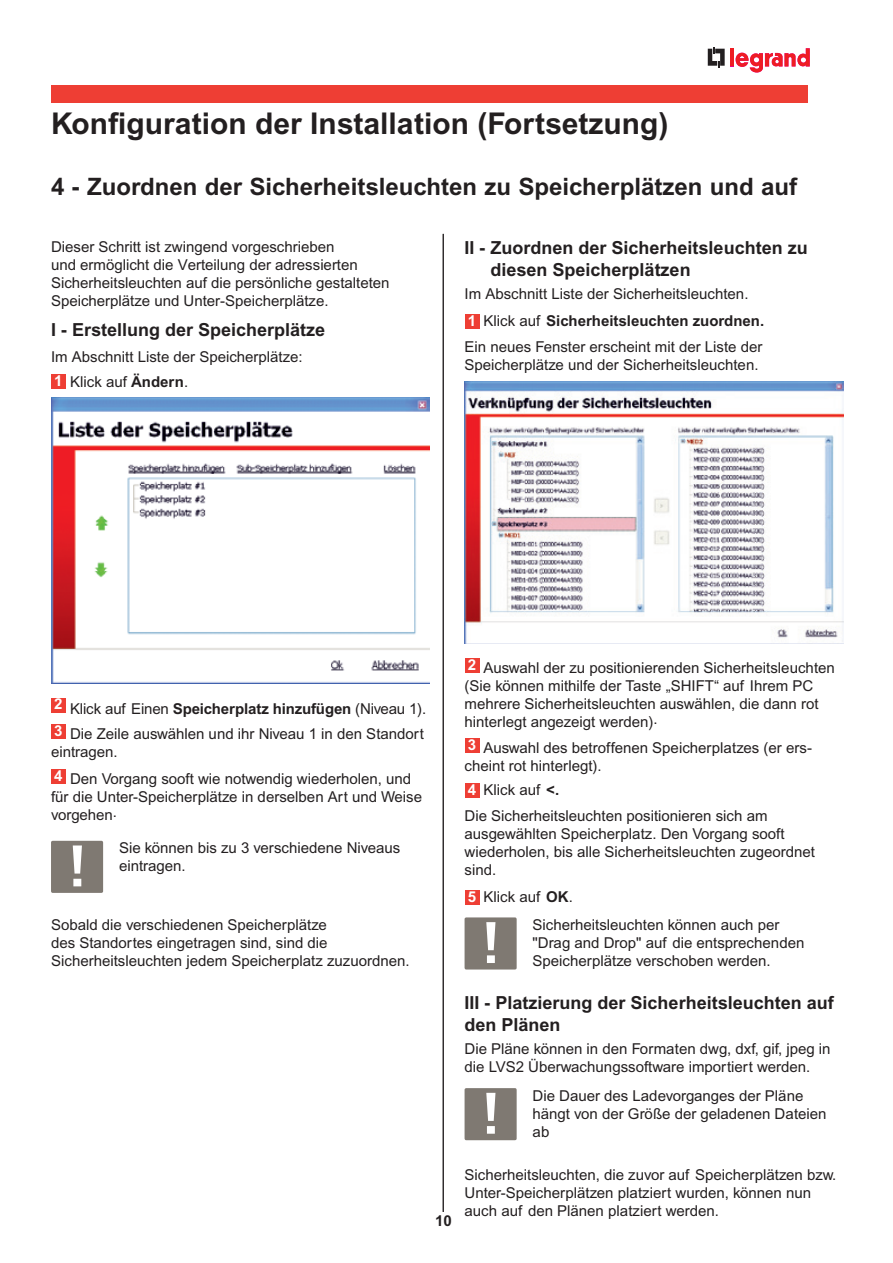
<style>
.page{position:relative;width:893px;height:1263px;background:#fff}
.page>*{position:absolute;margin:0;border:0;box-sizing:border-box;transform-origin:0 0}
.t1{font:700 30px "Arial";color:#231f20}
.t2{font:700 24px "Arial";color:#231f20}
.t3{font:700 18px/21.6px "Arial";color:#231f20}
.t4{font:15px/18px "Arial";color:#231f20}
.t5{font:700 15px "Arial";color:#231f20}
.s1{font-weight:700;color:#fff}
.s2{font-weight:700}
</style>
<div class="page">
<div style="left:51px;top:85px;width:757px;height:17px;background:#ee3e34"></div>
<svg style="left:708px;top:47px;width:17px;height:20px"></svg>
<hr style="left:730px;top:48px;width:4px;height:19px;background:#ed028c">
<hr style="left:730px;top:48px;width:4px;height:18px;background:#ee1d23">
<svg style="left:735px;top:48px;width:75px;height:25px"></svg>
<div style="left:465px;top:314px;width:14px;height:15px;background:#ee3e34"></div>
<img style="left:465px;top:382px;width:378px;height:261px">
<div style="left:465px;top:658px;width:14px;height:15px;background:#ee3e34"></div>
<div style="left:465px;top:738px;width:14px;height:15px;background:#ee3e34"></div>
<div style="left:465px;top:783px;width:14px;height:15px;background:#ee3e34"></div>
<div style="left:465px;top:890px;width:14px;height:15px;background:#ee3e34"></div>
<div style="left:465px;top:917px;width:52px;height:52px;background:#7f7972;border-radius:2px"></div>
<svg style="left:486px;top:922px;width:9px;height:41px"></svg>
<div style="left:465px;top:1088px;width:52px;height:52px;background:#7f7972;border-radius:2px"></div>
<svg style="left:486px;top:1093px;width:9px;height:41px"></svg>
<div style="left:51px;top:374px;width:15px;height:15px;background:#ee3e34"></div>
<img style="left:51px;top:397px;width:379px;height:286px">
<div style="left:51px;top:698px;width:15px;height:14px;background:#ee3e34"></div>
<div style="left:51px;top:724px;width:15px;height:15px;background:#ee3e34"></div>
<div style="left:51px;top:769px;width:15px;height:14px;background:#ee3e34"></div>
<div style="left:51px;top:841px;width:52px;height:52px;background:#7f7972;border-radius:2px"></div>
<svg style="left:73px;top:845px;width:9px;height:41px"></svg>
<hr style="left:443px;top:234px;width:1px;height:978px;background:#231f20">
<h1 class="t1" style="left:51px;top:106px;width:619px">Konfiguration der Installation (Fortsetzung)</h1>
<h2 class="t2" style="left:51px;top:172px;width:747px">4 - Zuordnen der Sicherheitsleuchten zu Speicherplätzen und auf</h2>
<p class="t4" style="left:51px;top:238px;width:340px">Dieser Schritt ist zwingend vorgeschrieben<br>und ermöglicht die Verteilung der adressierten Sicherheitsleuchten auf die persönliche gestalteten Speicherplätze und U nter-Speicherplätze.</p>
<p class="t3" style="left:51px;top:319px;width:276px">I - Erstellung der Speicherplätze</p>
<p class="t4" style="left:51px;top:345px;width:253px;line-height:25px">I m Abschnitt Liste der Speicherplätze:<br><span class="s1">1</span> Klick auf <span class="s2">Ändern</span>.</p>
<p class="t3" style="left:491px;top:237px;width:319px;text-indent:-26px">II - Zuordnen der Sicherheitsleuchten zu diesen Speicherplätzen</p>
<p class="t4" style="left:465px;top:281px;width:301px;line-height:26.5px">I m Abschnitt Liste der Sicherheitsleuchten.<br><span class="s1">1</span> Klick auf <span class="s2">Sicherheitsleuchten zuordnen.<br></span>Ein neues Fenster erscheint mit der Liste der</p>
<p class="t4" style="left:465px;top:356px;width:295px">Speicherplätze und der Sicherheitsleuchten.</p>
<p class="t4" style="left:54px;top:696px;width:373px;line-height:25px"><sup>2</sup> Klick auf Einen <span class="s2">Speicherplatz hinzufügen</span> (N iveau 1).<br><sup>3</sup> Die Zeile auswählen und ihr N iveau 1 in den Standort</p>
<p class="t4" style="left:51px;top:738px;width:362px;line-height:26.5px">eintragen.<br><sup>4</sup> Den Vorgang sooft wie notwendig wiederholen, und</p>
<p class="t4" style="left:51px;top:787px;width:373px">für die U nter-Speicherplätze in derselben Art und Weise vorgehen.</p>
<p class="t4" style="left:119px;top:839px;width:283px">Sie können bis zu 3 verschiedene N iveaus eintragen.</p>
<p class="t4" style="left:51px;top:916px;width:360px">Sobald die verschiedenen Speicherplätze<br>des Standortes eingetragen sind, sind die<br>Sicherheitsleuchten jedem Speicherplatz zuzuordnen.</p>
<p class="t5" style="left:435px;top:1212px;width:18px">10</p>
<p class="t4" style="left:465px;top:658px;width:372px"><sup>2</sup> Auswahl der zu positionierenden Sicherheitsleuchten (Sie können mithilfe der Taste „SHI FT“ auf I hrem PC mehrere Sicherheitsleuchten auswählen, die dann rot hinterlegt angezeigt werden).</p>
<p class="t4" style="left:465px;top:739px;width:349px"><sup>3</sup> Auswahl des betroffenen Speicherplatzes (er ers&shy;cheint rot hinterlegt).</p>
<p class="t4" style="left:465px;top:776px;width:305px;line-height:26.5px"><span class="s1">4</span> Klick auf <span class="s2">&lt;.<br></span>Die Sicherheitsleuchten positionieren sich am</p>
<p class="t4" style="left:465px;top:825px;width:352px">ausgewählten Speicherplatz. Den Vorgang sooft wiederholen, bis alle Sicherheitsleuchten zugeordnet sind.</p>
<p class="t4" style="left:533px;top:882px;width:248px;line-height:28.2px;text-indent:-65px"><span class="s1">5</span> Klick auf <span class="s2">OK</span>.<br>Sicherheitsleuchten können auch per</p>
<p class="t4" style="left:533px;top:933px;width:273px">"Drag and Drop" auf die entsprechenden<br>Speicherplätze verschoben werden.</p>
<p class="t3" style="left:465px;top:992px;width:371px">III - Platzierung der Sicherheitsleuchten auf den Plänen</p>
<p class="t4" style="left:465px;top:1040px;width:367px">Die Pläne können in den Formaten dwg, dxf, gif, jpeg in die LVS2 Überwachungssoftware importiert werden.</p>
<p class="t4" style="left:533px;top:1086px;width:295px">Die Dauer des Ladevorganges der Pläne hängt von der Größe der geladenen Dateien ab</p>
<p class="t4" style="left:465px;top:1166px;width:373px">Sicherheitsleuchten, die zuvor auf Speicherplätzen bzw.<br>U nter-Speicherplätzen platziert wurden, können nun auch auf den Plänen platziert werden.</p>
</div>
